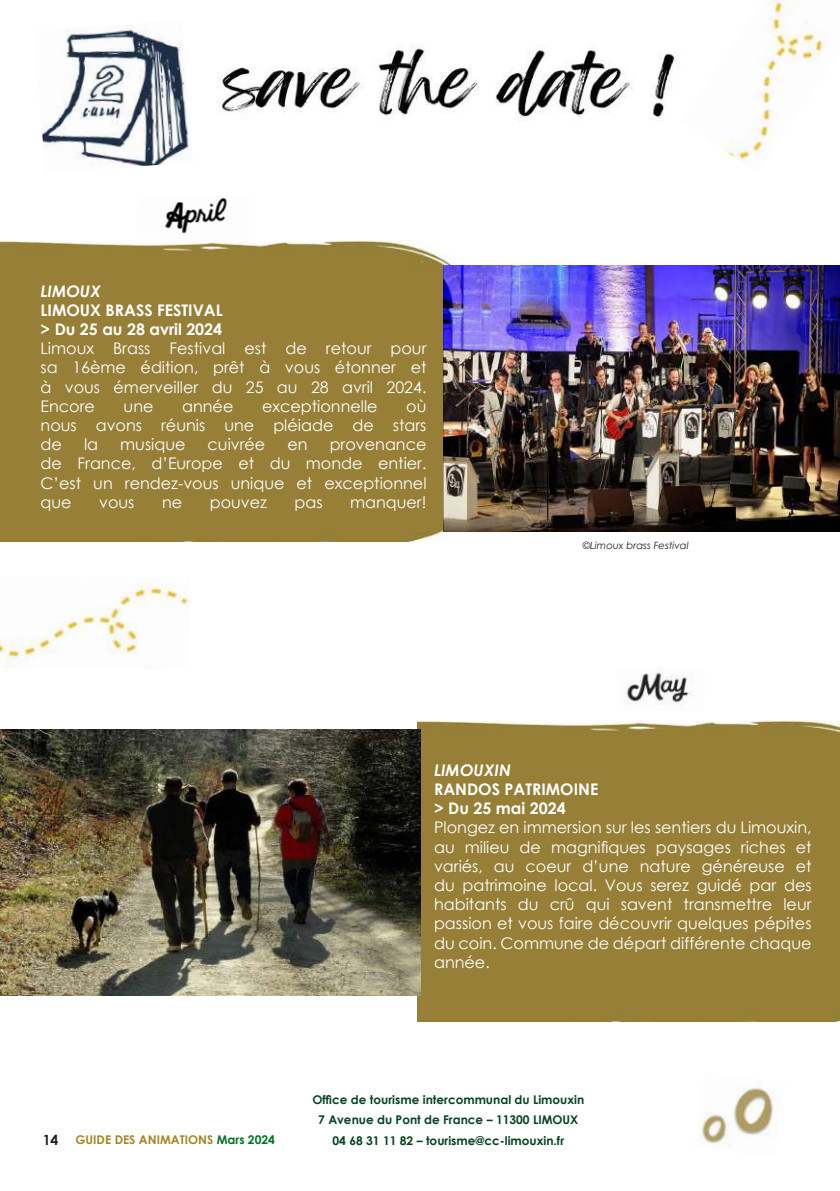
<style>
.page{position:relative;width:840px;height:1191px;background:#fff}
.page>*{position:absolute;margin:0;border:0;box-sizing:border-box;transform-origin:0 0}
.t1{font:16px/19.2px "Century Gothic";color:#fff;text-align:justify}
.t2{font:700 16px/19.2px "Century Gothic";color:#fff}
.t3{font:italic 700 16px "Century Gothic";color:#fff}
.t4{font:700 12px/20px "Century Gothic";color:#074424;text-align:center}
.t5{font:700 12px "Century Gothic";color:#a68526}
.t6{font:italic 10px "Century Gothic";color:#231f20}
.s1{font-size:14px;color:#231f20}
.s2{color:#047125}
</style>
<div class="page">
<div style="left:0;top:240px;width:481px;height:301px;background:#977f37"></div>
<img style="left:218px;top:44px;width:457px;height:76px">
<img style="left:42px;top:24px;width:148px;height:142px">
<img style="left:699px;top:1087px;width:79px;height:59px">
<img style="left:720px;top:0;width:107px;height:164px">
<img style="left:443px;top:265px;width:396px;height:266px">
<img style="left:165px;top:198px;width:62px;height:36px">
<img style="left:625px;top:672px;width:65px;height:32px">
<div style="left:417px;top:720px;width:422px;height:301px;background:#977f37"></div>
<img style="left:0;top:729px;width:420px;height:266px">
<img style="left:0;top:578px;width:190px;height:87px">
<p class="t3" style="left:41px;top:279px;width:62px">LIMOUX</p>
<p class="t2" style="left:41px;top:300px;width:184px">LIMOUX BRASS FESTIVAL &gt; Du 25 au 28 avril 2024</p>
<p class="t1" style="left:41px;top:338px;width:387px">Limoux Brass Festival est de retour pour sa 16ème édition, prêt à vous étonner et à vous émerveiller du 25 au 28 avril 2024.<br>Encore</p>
<p class="t1" style="left:41px;top:396px;width:387px;text-indent:365px">où nous avons réunis une pléiade de stars de</p>
<p class="t1" style="left:123px;top:396px;width:31px">une</p>
<p class="t1" style="left:182px;top:396px;width:53px">année</p>
<p class="t1" style="left:262px;top:396px;width:117px">exceptionnelle</p>
<p class="t1" style="left:84px;top:434px;width:16px">la</p>
<p class="t1" style="left:120px;top:434px;width:67px">musique</p>
<p class="t1" style="left:207px;top:434px;width:59px">cuivrée</p>
<p class="t1" style="left:287px;top:434px;width:22px">en</p>
<p class="t1" style="left:41px;top:434px;width:387px;text-indent:289px">provenance de France, d’Europe et du monde entier.<br>C’est un rendez-vous unique et exceptionnel que</p>
<p class="t1" style="left:99px;top:492px;width:37px">vous</p>
<p class="t1" style="left:162px;top:492px;width:22px">ne</p>
<p class="t1" style="left:210px;top:492px;width:59px">pouvez</p>
<p class="t1" style="left:294px;top:492px;width:30px">pas</p>
<p class="t1" style="left:350px;top:492px;width:78px">manquer!</p>
<p class="t6" style="left:582px;top:538px;width:107px">©Limoux brass Festival</p>
<p class="t3" style="left:434px;top:758px;width:78px">LIMOUXIN</p>
<p class="t2" style="left:434px;top:779px;width:166px">RANDOS PATRIMOINE &gt; Du 25 mai 2024</p>
<p class="t1" style="left:434px;top:817px;width:379px">Plongez en immersion sur les sentiers du Limouxin, au milieu de magnifiques paysages riches et variés, au coeur d’une nature généreuse et du patrimoine local. Vous serez guidé par des habitants du crû qui savent transmettre leur passion et vous faire découvrir quelques pépites du coin. Commune de départ différente chaque année.</p>
<p class="t4" style="left:312px;top:1089px;width:273px">Office de tourisme intercommunal du Limouxin<br>7 Avenue du Pont de France – 11300 LIMOUX</p>
<p class="t5" style="left:43px;top:1130px;width:233px"><span class="s1">14</span> GUIDE DES ANIMATIONS <span class="s2">Mars 2024</span></p>
<p class="t4" style="left:332px;top:1129px;width:233px">04 68 31 11 82 – tourisme@cc-limouxin.fr</p>
</div>
